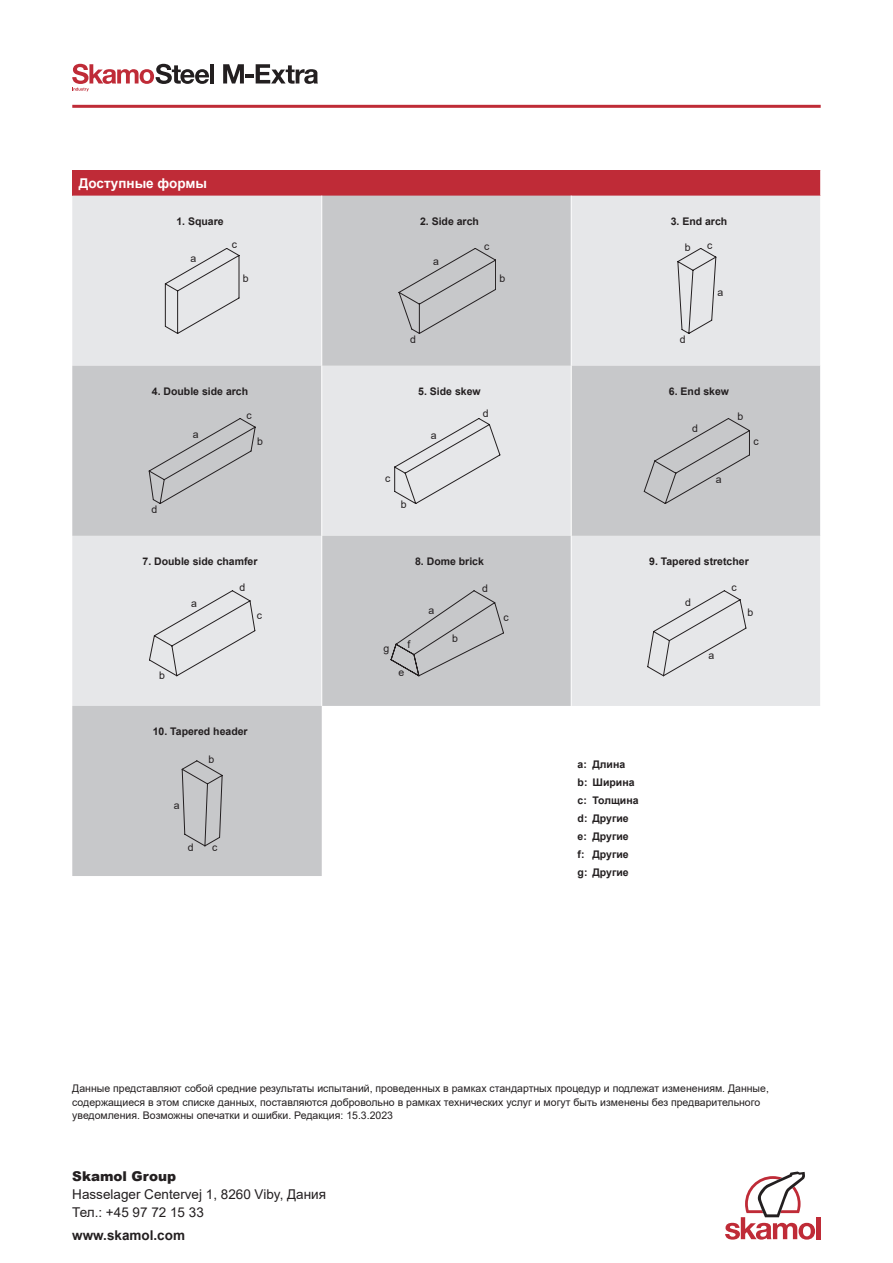
<style>
.page{position:relative;width:893px;height:1263px;background:#fff}
.page>*{position:absolute;margin:0;border:0;box-sizing:border-box;transform-origin:0 0}
.t1{font:13.5px/18px "Arial";color:#231f20}
.t2{font:700 13.5px "Arial";color:#231f20}
.t3{font:700 13.5px "Arial";color:#fff}
.t4{font:900 13.5px "Arial";color:#231f20}
.t5{font:10.5px/13.5px "Arial";color:#231f20}
.t6{font:700 10.5px/18px "Arial";color:#231f20}
</style>
<div class="page">
<hr style="left:210px;top:64px;width:4px;height:19px;background:#231f20">
<svg style="left:223px;top:64px;width:95px;height:20px"></svg>
<svg style="left:72px;top:64px;width:137px;height:27px"></svg>
<div style="left:72px;top:170px;width:749px;height:26px;background:#bf2b37"></div>
<svg style="left:72px;top:196px;width:748px;height:680px"></svg>
<svg style="left:820px;top:170px;width:1px;height:26px"></svg>
<hr style="left:321px;top:196px;width:1px;height:170px;background:#fff">
<hr style="left:571px;top:196px;width:1px;height:170px;background:#fff">
<hr style="left:321px;top:366px;width:1px;height:170px;background:#fff">
<hr style="left:571px;top:366px;width:1px;height:170px;background:#fff">
<hr style="left:321px;top:536px;width:1px;height:170px;background:#fff">
<hr style="left:571px;top:536px;width:1px;height:170px;background:#fff">
<svg style="left:165px;top:248px;width:74px;height:86px;background:#dbdbdd"></svg>
<svg style="left:149px;top:418px;width:106px;height:86px;background:#bfbfc1"></svg>
<svg style="left:394px;top:418px;width:106px;height:86px;background:#dcdddf"></svg>
<svg style="left:644px;top:418px;width:106px;height:86px;background:#bfc0c2"></svg>
<svg style="left:149px;top:590px;width:106px;height:86px;background:#dcdddf"></svg>
<svg style="left:391px;top:590px;width:113px;height:86px;background:#bebfc1"></svg>
<svg style="left:647px;top:590px;width:99px;height:86px;background:#dcdddf"></svg>
<svg style="left:182px;top:760px;width:41px;height:86px;background:#b8b8ba"></svg>
<svg style="left:677px;top:248px;width:39px;height:86px;background:#d3d4d5"></svg>
<svg style="left:399px;top:248px;width:97px;height:86px;background:#bebfc1"></svg>
<hr style="left:72px;top:105px;width:749px;height:3px;background:#bf2b37">
<div style="left:816px;top:1217px;width:5px;height:22px;background:#bf2b37"></div>
<svg style="left:725px;top:1171px;width:90px;height:68px"></svg>
<p class="t3" style="left:79px;top:173px;width:130px">Доступные формы</p>
<p class="t6" style="left:176px;top:212px;width:49px">1. Square</p>
<p class="t6" style="left:420px;top:212px;width:60px">2. Side arch</p>
<p class="t6" style="left:671px;top:212px;width:58px">3. End arch</p>
<p class="t5" style="left:190px;top:251px;width:7px">a</p>
<p class="t5" style="left:232px;top:237px;width:7px">c</p>
<p class="t5" style="left:484px;top:239px;width:7px">c</p>
<p class="t5" style="left:433px;top:255px;width:7px">a</p>
<p class="t5" style="left:243px;top:271px;width:7px">b</p>
<p class="t5" style="left:499px;top:271px;width:7px">b</p>
<p class="t5" style="left:410px;top:333px;width:7px">d</p>
<p class="t5" style="left:685px;top:240px;width:7px">b</p>
<p class="t5" style="left:680px;top:333px;width:7px">d</p>
<p class="t5" style="left:707px;top:238px;width:7px">c</p>
<p class="t5" style="left:717px;top:286px;width:7px">a</p>
<p class="t6" style="left:152px;top:382px;width:98px">4. Double side arch</p>
<p class="t6" style="left:418px;top:382px;width:64px">5. Side skew</p>
<p class="t6" style="left:669px;top:382px;width:62px">6. End skew</p>
<p class="t5" style="left:193px;top:428px;width:7px">a</p>
<p class="t5" style="left:247px;top:408px;width:7px">c</p>
<p class="t5" style="left:257px;top:434px;width:7px">b</p>
<p class="t5" style="left:431px;top:428px;width:7px">a</p>
<p class="t5" style="left:483px;top:407px;width:7px">d</p>
<p class="t5" style="left:692px;top:421px;width:7px">d</p>
<p class="t5" style="left:738px;top:409px;width:7px">b</p>
<p class="t5" style="left:754px;top:435px;width:7px">c</p>
<p class="t5" style="left:151px;top:503px;width:7px">d</p>
<p class="t5" style="left:385px;top:472px;width:7px">c</p>
<p class="t5" style="left:401px;top:497px;width:7px">b</p>
<p class="t5" style="left:716px;top:473px;width:7px">a</p>
<p class="t6" style="left:143px;top:552px;width:116px">7. Double side chamfer</p>
<p class="t6" style="left:415px;top:552px;width:70px">8. Dome brick</p>
<p class="t6" style="left:649px;top:552px;width:101px">9. Tapered stretcher</p>
<p class="t5" style="left:191px;top:596px;width:7px">a</p>
<p class="t5" style="left:240px;top:581px;width:7px">d</p>
<p class="t5" style="left:257px;top:609px;width:7px">c</p>
<p class="t5" style="left:159px;top:668px;width:7px">b</p>
<p class="t6" style="left:153px;top:722px;width:96px">10. Tapered header</p>
<p class="t5" style="left:174px;top:798px;width:7px">a</p>
<p class="t5" style="left:188px;top:840px;width:7px">d</p>
<p class="t5" style="left:209px;top:753px;width:7px">b</p>
<p class="t5" style="left:212px;top:840px;width:7px">c</p>
<p class="t5" style="left:383px;top:642px;width:7px">g</p>
<p class="t5" style="left:407px;top:637px;width:4px">f</p>
<p class="t5" style="left:398px;top:666px;width:7px">e</p>
<p class="t5" style="left:428px;top:603px;width:7px">a</p>
<p class="t5" style="left:452px;top:631px;width:7px">b</p>
<p class="t5" style="left:482px;top:581px;width:7px">d</p>
<p class="t5" style="left:504px;top:611px;width:7px">c</p>
<p class="t6" style="left:578px;top:755px;width:62px">a: Длина<br>b: Ширина c: Толщина d: Другие e: Другие<br>f: Другие g: Другие</p>
<p class="t5" style="left:685px;top:595px;width:7px">d</p>
<p class="t5" style="left:709px;top:648px;width:7px">a</p>
<p class="t5" style="left:731px;top:581px;width:7px">c</p>
<p class="t5" style="left:747px;top:605px;width:7px">b</p>
<p class="t5" style="left:72px;top:1081px;width:698px">Данные представляют собой средние результаты испытаний, проведенных в рамках стандартных процедур и подлежат изменениям. Данные, содержащиеся в этом списке данных, поставляются добровольно в рамках технических услуг и могут быть изменены без предварительного уведомления. Возможны опечатки и ошибки. Редакция: 15.3.2023</p>
<p class="t4" style="left:72px;top:1166px;width:105px">Skamol Group</p>
<p class="t1" style="left:72px;top:1185px;width:255px">Hasselager Centervej 1, 8260 Viby, Дания<br>Тел.: +45 97 72 15 33</p>
<p class="t2" style="left:72px;top:1225px;width:114px">www.skamol.com</p>
</div>
